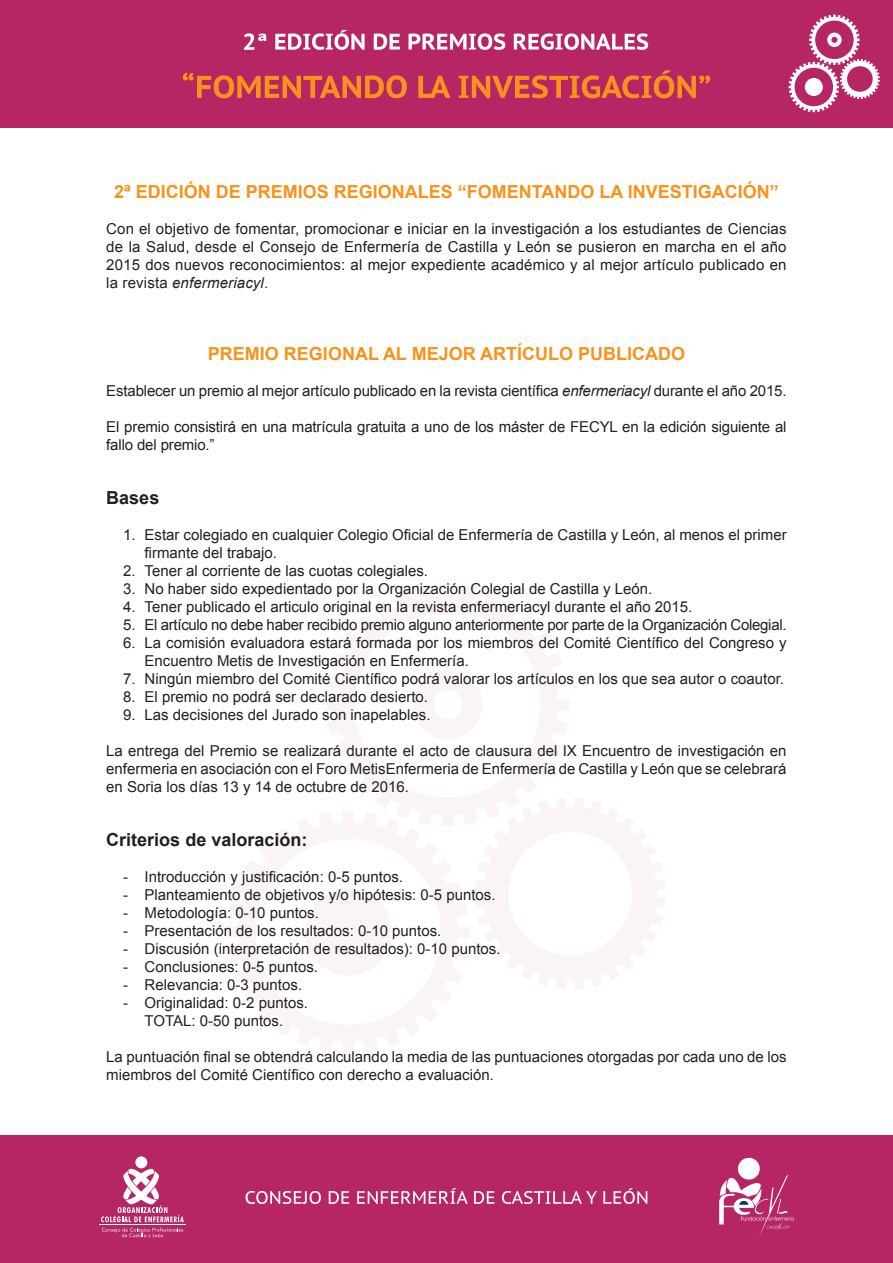
<style>
.page{position:relative;width:893px;height:1263px;background:#fff}
.page>*{position:absolute;margin:0;border:0;box-sizing:border-box;transform-origin:0 0}
.ttlie_princp{font:700 18px "Arial";color:#f7931d}
.t1{font:700 18px "Arial";color:#231f20}
.lista{font:15px/18px "Arial";color:#231f20}
.nomal{font:15px/18px "Arial";color:#231f20;text-align:justify}
.lista-2{font:15px "Arial";letter-spacing:-.02em;color:#231f20}
.s1{font-style:italic}
</style>
<div class="page">
<div style="left:0;top:0;width:893px;height:128px;background:#b62665"></div>
<svg style="left:183px;top:73px;width:224px;height:25px"></svg>
<svg style="left:418px;top:76px;width:32px;height:22px"></svg>
<svg style="left:459px;top:70px;width:251px;height:28px"></svg>
<svg style="left:275px;top:30px;width:90px;height:20px"></svg>
<svg style="left:374px;top:34px;width:26px;height:16px"></svg>
<svg style="left:408px;top:33px;width:97px;height:17px"></svg>
<svg style="left:514px;top:33px;width:134px;height:17px"></svg>
<svg style="left:789px;top:15px;width:91px;height:97px"></svg>
<div style="left:0;top:1135px;width:893px;height:128px;background:#b62665"></div>
<div style="left:738px;top:1158px;width:22px;height:21px;background:#fff;border-radius:50%"></div>
<svg style="left:719px;top:1175px;width:75px;height:61px"></svg>
<div style="left:135px;top:1156px;width:12px;height:12px;background:#fff;border-radius:50%"></div>
<svg style="left:101px;top:1169px;width:83px;height:69px"></svg>
<hr style="left:99px;top:1224px;width:87px;height:1px;background:#fff">
<svg style="left:246px;top:1191px;width:75px;height:13px"></svg>
<svg style="left:329px;top:1191px;width:20px;height:13px"></svg>
<svg style="left:357px;top:1188px;width:111px;height:16px"></svg>
<svg style="left:474px;top:1191px;width:20px;height:13px"></svg>
<svg style="left:502px;top:1191px;width:95px;height:13px"></svg>
<svg style="left:603px;top:1188px;width:44px;height:16px"></svg>
<svg style="left:327px;top:584px;width:242px;height:239px"></svg>
<svg style="left:413px;top:670px;width:69px;height:69px"></svg>
<svg style="left:227px;top:811px;width:243px;height:242px"></svg>
<div style="left:305px;top:888px;width:87px;height:87px;background:#fbf4f7;border-radius:50%"></div>
<svg style="left:474px;top:798px;width:192px;height:191px"></svg>
<svg style="left:244px;top:33px;width:22px;height:17px"></svg>
<p class="ttlie_princp" style="left:114px;top:180px;width:666px">2ª EDICIÓN DE PREMIOS REGIONALES “FOMENTANDO LA INVESTIGACIÓN”</p>
<p class="nomal" style="left:106px;top:220px;width:682px">Con el objetivo de fomentar, promocionar e iniciar en la investigación a los estudiantes de Ciencias de la Salud, desde el Consejo de Enfermería de Castilla y León se pusieron en marcha en el año 2015 dos nuevos reconocimientos: al mejor expediente académico y al mejor artículo publicado en la revista <span class="s1">enfermeriacyl</span>.</p>
<p class="ttlie_princp" style="left:208px;top:342px;width:479px">PREMIO REGIONAL AL MEJOR ARTÍCULO PUBLICADO</p>
<p class="nomal" style="left:106px;top:382px;width:682px">Establecer un premio al mejor artículo publicado en la revista científica <span class="s1">enfermeriacyl</span> durante el año 2015.</p>
<p class="nomal" style="left:106px;top:418px;width:682px">El premio consistirá en una matrícula gratuita a uno de los máster de FECYL en la edición siguiente al fallo del premio.”</p>
<p class="t1" style="left:106px;top:486px;width:55px">Bases</p>
<p class="lista" style="left:145px;top:526px;width:644px;text-indent:-21px">1. Estar colegiado en cualquier Colegio Oficial de Enfermería de Castilla y León, al menos el primer firmante del trabajo.</p>
<p class="lista" style="left:123px;top:562px;width:306px">2. Tener al corriente de las cuotas colegiales.</p>
<p class="lista" style="left:123px;top:580px;width:531px">3. No haber sido expedientado por la Organización Colegial de Castilla y León.</p>
<p class="lista" style="left:123px;top:598px;width:571px">4. Tener publicado el articulo original en la revista enfermeriacyl durante el año 2015.</p>
<p class="lista-2" style="left:123px;top:615px;width:665px">5. El artículo no debe haber recibido premio alguno anteriormente por parte de la Organización Colegial.</p>
<p class="lista" style="left:145px;top:634px;width:644px;text-indent:-21px">6. La comisión evaluadora estará formada por los miembros del Comité Científico del Congreso y<br>Encuentro Metis de Investigación en Enfermería.</p>
<p class="lista" style="left:123px;top:670px;width:662px">7. Ningún miembro del Comité Científico podrá valorar los artículos en los que sea autor o coautor.</p>
<p class="lista" style="left:123px;top:688px;width:306px">8. El premio no podrá ser declarado desierto.</p>
<p class="lista" style="left:123px;top:706px;width:309px">9. Las decisiones del Jurado son inapelables.</p>
<p class="nomal" style="left:106px;top:742px;width:682px">La entrega del Premio se realizará durante el acto de clausura del IX Encuentro de investigación en enfermeria en asociación con el Foro MetisEnfermeria de Enfermería de Castilla y León que se celebrará en Soria los días 13 y 14 de octubre de 2016.</p>
<p class="t1" style="left:106px;top:828px;width:203px">Criterios de valoración:</p>
<p class="lista" style="left:123px;top:868px;width:281px">- Introducción y justificación: 0-5 puntos.</p>
<p class="lista" style="left:123px;top:886px;width:374px">- Planteamiento de objetivos y/o hipótesis: 0-5 puntos.</p>
<p class="lista" style="left:123px;top:904px;width:197px">- Metodología: 0-10 puntos.</p>
<p class="lista" style="left:123px;top:922px;width:320px">- Presentación de los resultados: 0-10 puntos.</p>
<p class="lista" style="left:123px;top:940px;width:379px">- Discusión (interpretación de resultados): 0-10 puntos.</p>
<p class="lista" style="left:123px;top:958px;width:196px">- Conclusiones: 0-5 puntos.</p>
<p class="lista" style="left:123px;top:976px;width:180px">- Relevancia: 0-3 puntos.</p>
<p class="lista" style="left:123px;top:994px;width:186px">- Originalidad: 0-2 puntos.</p>
<p class="lista" style="left:145px;top:1012px;width:140px">TOTAL: 0-50 puntos.</p>
<p class="nomal" style="left:106px;top:1048px;width:682px">La puntuación final se obtendrá calculando la media de las puntuaciones otorgadas por cada uno de los miembros del Comité Científico con derecho a evaluación.</p>
</div>
